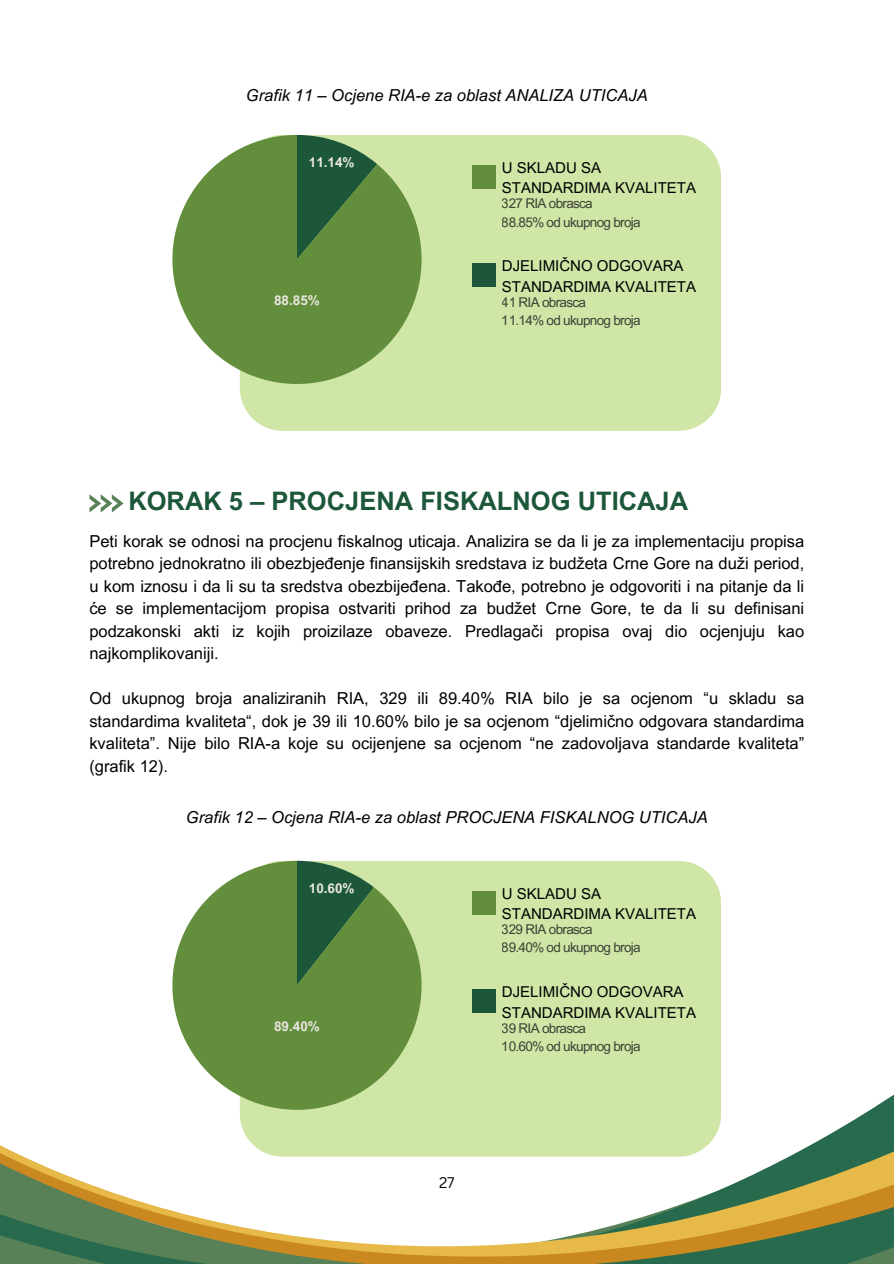
<style>
.page{position:relative;width:894px;height:1264px;background:#fff}
.page>*{position:absolute;margin:0;border:0;box-sizing:border-box;transform-origin:0 0}
.t1{font:700 25.5px "Arial MT Pro";color:#1c5739}
.t2{font:16.5px/22.5px "Arial MT Pro";color:#000;text-align:justify}
.t3{font:italic 16.5px "Arial MT Pro";color:#000}
.t4{font:15px/20.2px "Arial MT Pro";color:#000}
.t5{font:15px "Canva Sans";color:#000}
.t6{font:13.5px/18px "Arial MT Pro";letter-spacing:-.05em;color:#191717}
.t7{font:700 13.5px "Arial MT Pro";color:#eae6e3}
</style>
<div class="page">
<div style="left:240px;top:135px;width:480px;height:296px;background:#cfe6a7;border-radius:43px"></div>
<svg style="left:172px;top:135px;width:249px;height:249px;fill:#638e3b"></svg>
<div style="left:472px;top:165px;width:23px;height:23px;background:#638e3b"></div>
<div style="left:472px;top:263px;width:23px;height:23px;background:#1c5739"></div>
<svg style="left:89px;top:494px;width:34px;height:18px"></svg>
<div style="left:240px;top:860px;width:480px;height:296px;background:#cfe6a7;border-radius:43px"></div>
<svg style="left:188px;top:860px;width:233px;height:64px"></svg>
<div style="left:472px;top:891px;width:23px;height:23px;background:#638e3b"></div>
<svg style="left:172px;top:924px;width:549px;height:85px"></svg>
<svg style="left:0;top:1009px;width:893px;height:254px"></svg>
<p class="t3" style="left:246px;top:89px;width:403px">Grafik 11 – Ocjene RIA-e za oblast ANALIZA UTICAJA</p>
<h2 class="t7" style="left:309px;top:157px;width:47px">11.14%</h2>
<h4 class="t7" style="left:274px;top:295px;width:47px">88.85%</h4>
<h3 class="t4" style="left:501px;top:159px;width:196px">U SKLADU SA<br>STANDARDIMA KVALITETA</h3>
<p class="t6" style="left:501px;top:196px;width:140px">327 RIA obrasca<br>88.85% od ukupnog broja</p>
<h4 class="t4" style="left:501px;top:258px;width:196px">DJELIMIČNO ODGOVARA<br>STANDARDIMA KVALITETA</h4>
<p class="t6" style="left:501px;top:295px;width:140px">41 RIA obrasca<br>11.14% od ukupnog broja</p>
<p class="t1" style="left:128px;top:492px;width:561px">KORAK 5 – PROCJENA FISKALNOG UTICAJA</p>
<h2 class="t2" style="left:89px;top:531px;width:716px">Peti korak se odnosi na procjenu fiskalnog uticaja. Analizira se da li je za implementaciju propisa potrebno jednokratno ili obezbjeđenje finansijskih sredstava iz budžeta Crne Gore na duži period, u kom iznosu i da li su ta sredstva obezbijeđena. Takođe, potrebno je odgovoriti i na pitanje da li će se implementacijom propisa ostvariti prihod za budžet Crne Gore, te da li su definisani podzakonski akti iz kojih proizilaze obaveze. Predlagači propisa ovaj dio ocjenjuju kao najkomplikovaniji.</h2>
<p class="t2" style="left:89px;top:689px;width:716px">Od ukupnog broja analiziranih RIA, 329 ili 89.40% RIA bilo je sa ocjenom “u skladu sa standardima kvaliteta“, dok je 39 ili 10.60% bilo je sa ocjenom “djelimično odgovara standardima kvaliteta”. Nije bilo RIA-a koje su ocijenjene sa ocjenom “ne zadovoljava standarde kvaliteta” (grafik 12).</p>
<h3 class="t3" style="left:186px;top:810px;width:523px">Grafik 12 – Ocjena RIA-e za oblast PROCJENA FISKALNOG UTICAJA</h3>
<h3 class="t7" style="left:309px;top:883px;width:47px">10.60%</h3>
<h1 class="t7" style="left:274px;top:1020px;width:47px">89.40%</h1>
<p class="t4" style="left:501px;top:885px;width:196px">U SKLADU SA<br>STANDARDIMA KVALITETA</p>
<p class="t6" style="left:501px;top:922px;width:140px">329 RIA obrasca<br>89.40% od ukupnog broja</p>
<p class="t4" style="left:501px;top:983px;width:196px">DJELIMIČNO ODGOVARA<br>STANDARDIMA KVALITETA</p>
<p class="t6" style="left:501px;top:1020px;width:140px">39 RIA obrasca<br>10.60% od ukupnog broja</p>
<h3 class="t5" style="left:439px;top:1172px;width:17px">27</h3>
</div>
